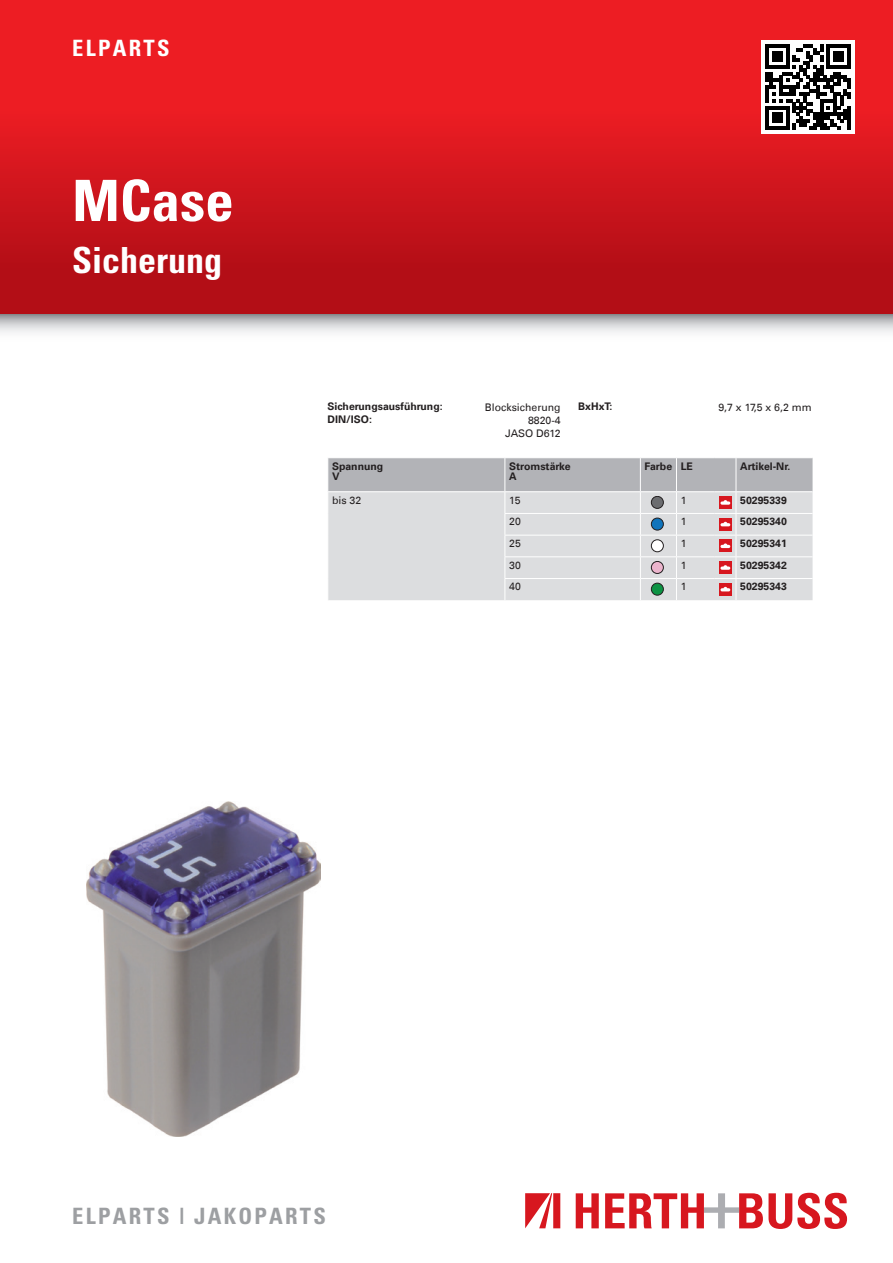
<style>
.page{position:relative;width:893px;height:1263px;background:#fff}
.page>*{position:absolute;margin:0;border:0;box-sizing:border-box;transform-origin:0 0}
.t1{font:700 condensed 57px "Univers";color:#fff}
.t2{font:700 condensed 36px "Univers";color:#fff}
.t3{font:700 condensed 22.5px "Univers";letter-spacing:.1em;color:#9d9fa2}
.t4{font:700 condensed 22.5px "Univers";letter-spacing:.1em;color:#fff}
.t5{font:700 10.5px/10.5px "Univers Com 65";color:#231f20}
.t6{font:10.5px/13.5px "Univers Com 55 Roman";color:#231f20;text-align:right}
</style>
<div class="page">
<img style="left:0;top:0;width:893px;height:333px">
<div style="left:761px;top:40px;width:94px;height:94px;background:#fff"></div>
<svg style="left:765px;top:45px;width:85px;height:85px"></svg>
<img style="left:86px;top:801px;width:235px;height:335px">
<svg style="left:328px;top:458px;width:484px;height:142px"></svg>
<svg style="left:576px;top:1193px;width:23px;height:35px"></svg>
<svg style="left:605px;top:1193px;width:242px;height:36px"></svg>
<svg style="left:525px;top:1193px;width:35px;height:35px"></svg>
<h3 class="t4" style="left:72px;top:34px;width:99px">ELPARTS</h3>
<h1 class="t1" style="left:72px;top:166px;width:163px">MCase</h1>
<h2 class="t2" style="left:72px;top:238px;width:152px">Sicherung</h2>
<p class="t5" style="left:327px;top:401px;width:117px">Sicherungsausführung:</p>
<p class="t6" style="left:485px;top:400px;width:77px">Blocksicherung</p>
<p class="t5" style="left:327px;top:414px;width:46px">DIN/ISO:</p>
<p class="t6" style="left:505px;top:413px;width:57px">8820-4<br>JASO D612</p>
<p class="t5" style="left:578px;top:401px;width:36px">BxHxT:</p>
<p class="t6" style="left:718px;top:400px;width:95px">9,7 x 17,5 x 6,2 mm</p>
<p class="t5" style="left:332px;top:461px;width:53px">Spannung<br>V</p>
<p class="t5" style="left:509px;top:461px;width:63px">Stromstärke<br>A</p>
<p class="t5" style="left:645px;top:461px;width:50px">Farbe LE</p>
<p class="t5" style="left:740px;top:461px;width:52px">Artikel-Nr.</p>
<p class="t6" style="left:332px;top:493px;width:31px">bis 32</p>
<p class="t6" style="left:509px;top:493px;width:13px">15</p>
<p class="t6" style="left:681px;top:493px;width:7px">1</p>
<p class="t5" style="left:740px;top:495px;width:48px">50295339</p>
<p class="t6" style="left:509px;top:515px;width:13px">20</p>
<p class="t6" style="left:681px;top:515px;width:7px">1</p>
<p class="t5" style="left:740px;top:516px;width:48px">50295340</p>
<p class="t6" style="left:509px;top:536px;width:13px">25</p>
<p class="t6" style="left:681px;top:536px;width:7px">1</p>
<p class="t5" style="left:740px;top:538px;width:48px">50295341</p>
<p class="t6" style="left:509px;top:558px;width:13px">30</p>
<p class="t6" style="left:681px;top:558px;width:7px">1</p>
<p class="t5" style="left:740px;top:560px;width:48px">50295342</p>
<p class="t6" style="left:509px;top:580px;width:13px">40</p>
<p class="t6" style="left:681px;top:580px;width:7px">1</p>
<p class="t5" style="left:740px;top:581px;width:48px">50295343</p>
<h3 class="t3" style="left:72px;top:1202px;width:255px">ELPARTS | JAKOPARTS</h3>
</div>
